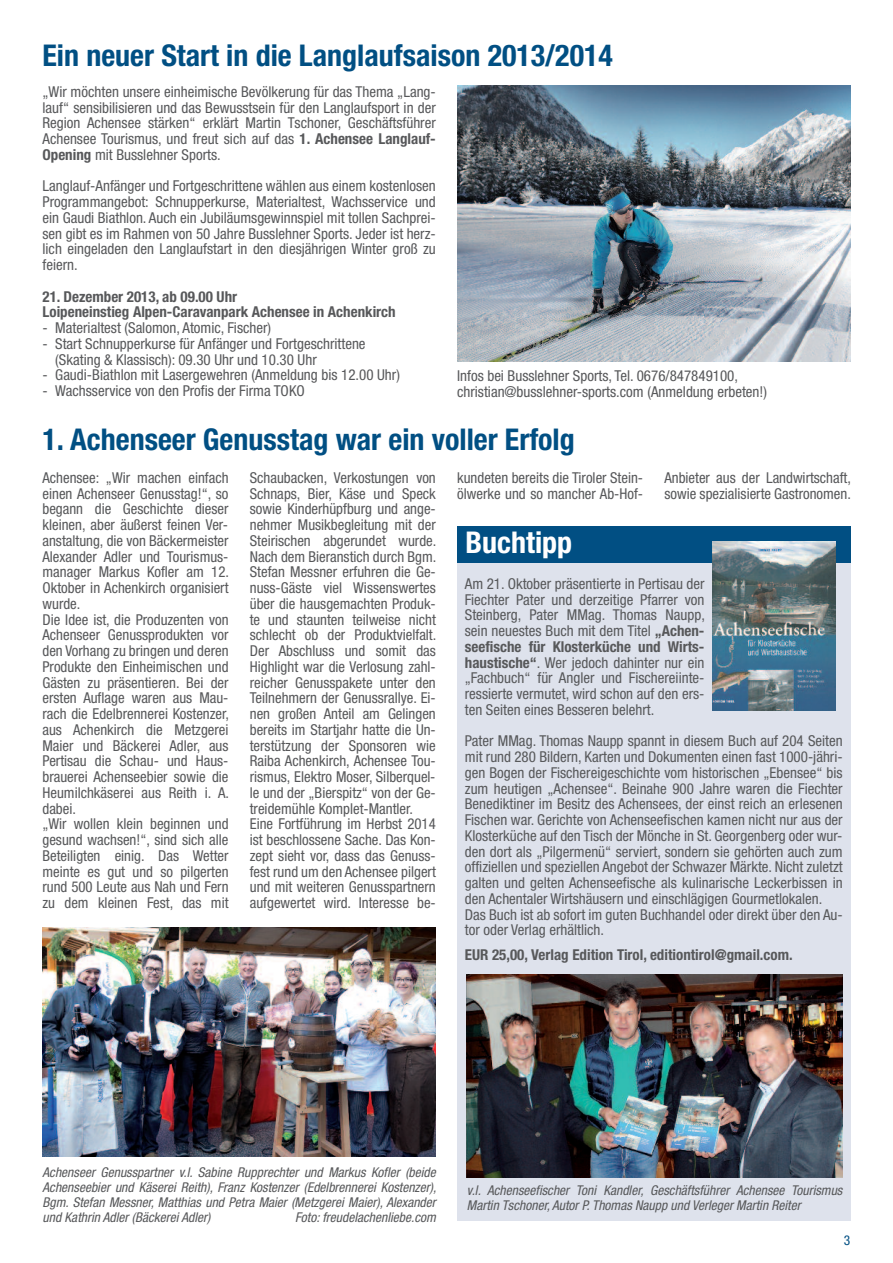
<style>
.page{position:relative;width:893px;height:1263px;background:#fff}
.page>*{position:absolute;margin:0;border:0;box-sizing:border-box;transform-origin:0 0}
.t1{font:700 condensed 30px "Helvetica Neue";color:#014f83}
.t2{font:700 condensed 30px "Helvetica Neue";color:#fff}
.t3{font:condensed 15px/15.8px "Helvetica Neue";color:#57585a}
.t4{font:700 condensed 15px/15.8px "Helvetica Neue";color:#57585a}
.t5{font:italic condensed 13.5px/15px "Helvetica Neue";color:#57585a}
.t6{font:condensed 13.5px "Helvetica Neue";color:#014f83}
.s1{font-weight:700}
</style>
<div class="page">
<div style="left:457px;top:529px;width:393px;height:691px;background:#dee2ec"></div>
<img style="left:457px;top:85px;width:393px;height:276px">
<div style="left:457px;top:527px;width:393px;height:36px;background:#014f83"></div>
<img style="left:712px;top:542px;width:123px;height:169px">
<img style="left:467px;top:974px;width:375px;height:204px">
<img style="left:43px;top:928px;width:393px;height:229px">
<h1 class="t1" style="left:43px;top:44px;width:572px">Ein neuer Start in die Langlaufsaison 2013/2014</h1>
<p class="t3" style="left:43px;top:85px;width:395px;text-align:justify">„Wir möchten unsere einheimische Bevölkerung für das Thema „Lang&shy;lauf“ sensibilisieren und das Bewusstsein für den Langlaufsport in der Region Achensee stärken“ erklärt Martin Tschoner, Geschäftsführer Achensee Tourismus, und freut sich auf das <span class="s1">1. Achensee Langlauf-Opening</span> mit Busslehner Sports.</p>
<p class="t3" style="left:43px;top:179px;width:395px;text-align:justify">Langlauf-Anfänger und Fortgeschrittene wählen aus einem kostenlosen Programmangebot: Schnupperkurse, Materialtest, Wachsservice und ein Gaudi Biathlon. Auch ein Jubiläumsgewinnspiel mit tollen Sachprei&shy;sen gibt es im Rahmen von 50 Jahre Busslehner Sports. Jeder ist herz&shy;lich eingeladen den Langlaufstart in den diesjährigen Winter groß zu feiern.</p>
<p class="t4" style="left:43px;top:290px;width:355px">21. Dezember 2013, ab 09.00 Uhr<br>Loipeneinstieg Alpen-Caravanpark Achensee in Achenkirch</p>
<p class="t3" style="left:43px;top:321px;width:230px">- Materialtest (Salomon, Atomic, Fischer)</p>
<p class="t3" style="left:55px;top:337px;width:312px;text-indent:-13px">- Start Schnupperkurse für Anfänger und Fortgeschrittene (Skating &amp; Klassisch): 09.30 Uhr und 10.30 Uhr</p>
<p class="t3" style="left:43px;top:368px;width:359px">- Gaudi-Biathlon mit Lasergewehren (Anmeldung bis 12.00 Uhr)</p>
<p class="t3" style="left:43px;top:384px;width:264px">- Wachsservice von den Profis der Firma TOKO</p>
<p class="t3" style="left:457px;top:369px;width:311px">Infos bei Busslehner Sports, Tel. 0676/847849100, christian@busslehner-sports.com (Anmeldung erbeten!)</p>
<h1 class="t1" style="left:43px;top:429px;width:534px">1. Achenseer Genusstag war ein voller Erfolg</h1>
<p class="t3" style="left:43px;top:471px;width:188px">Achensee: „Wir machen einfach einen Achenseer Genusstag!“, so begann die Geschichte dieser kleinen, aber äußerst feinen Ver&shy;anstaltung, die von Bäckermeister<br>Alexander Adler und Tourismus&shy;manager Markus Kofler am 12.<br>Oktober in Achenkirch organisiert wurde.<br>Die Idee ist, die Produzenten von<br>Achenseer Genussprodukten vor den Vorhang zu bringen und deren<br>Produkte den Einheimischen und<br>Gästen zu präsentieren. Bei der ersten Auflage waren aus Mau&shy;rach die Edelbrennerei Kostenzer, aus Achenkirch die Metzgerei<br>Maier und Bäckerei Adler, aus<br>Pertisau die Schau- und Haus&shy;brauerei Achenseebier sowie die<br>Heumilchkäserei aus Reith i. A. dabei.<br>„Wir wollen klein beginnen und gesund wachsen!“, sind sich alle<br>Beteiligten einig. Das Wetter meinte es gut und so pilgerten rund 500 Leute aus Nah und Fern zu dem kleinen Fest, das mit</p>
<p class="t3" style="left:250px;top:471px;width:188px">Schaubacken, Verkostungen von<br>Schnaps, Bier, Käse und Speck sowie Kinderhüpfburg und ange&shy;nehmer Musikbegleitung mit der<br>Steirischen abgerundet wurde.<br>Nach dem Bieranstich durch Bgm.<br>Stefan Messner erfuhren die Ge&shy;nuss-Gäste viel Wissenswertes über die hausgemachten Produk&shy;te und staunten teilweise nicht schlecht ob der Produktvielfalt.<br>Der Abschluss und somit das<br>Highlight war die Verlosung zahl&shy;reicher Genusspakete unter den<br>Teilnehmern der Genussrallye. Ei&shy;nen großen Anteil am Gelingen bereits im Startjahr hatte die Un&shy;terstützung der Sponsoren wie<br>Raiba Achenkirch, Achensee Tou&shy;rismus, Elektro Moser, Silberquel&shy;le und der „Bierspitz“ von der Ge&shy;treidemühle Komplet-Mantler.<br>Eine Fortführung im Herbst 2014 ist beschlossene Sache. Das Kon&shy;zept sieht vor, dass das Genuss&shy;fest rund um den Achensee pilgert und mit weiteren Genusspartnern aufgewertet wird. Interesse be-</p>
<p class="t3" style="left:457px;top:471px;width:188px">kundeten bereits die Tiroler Stein&shy;ölwerke und so mancher Ab-Hof-</p>
<p class="t3" style="left:664px;top:471px;width:188px">Anbieter aus der Landwirtschaft, sowie spezialisierte Gastronomen.</p>
<h1 class="t2" style="left:466px;top:532px;width:108px">Buchtipp</h1>
<p class="t3" style="left:465px;top:577px;width:242px;text-align:justify">Am 21. Oktober präsentierte in Pertisau der Fiechter Pater und derzeitige Pfarrer von Steinberg, Pater MMag. Thomas Naupp, sein neuestes Buch mit dem Titel <span class="s1">„Achen&shy;seefische für Klosterküche und Wirts&shy;haustische“</span>. Wer jedoch dahinter nur ein „Fachbuch“ für Angler und Fischereiinte&shy;ressierte vermutet, wird schon auf den ers&shy;ten Seiten eines Besseren belehrt.</p>
<p class="t3" style="left:465px;top:734px;width:379px">Pater MMag. Thomas Naupp spannt in diesem Buch auf 204 Seiten mit rund 280 Bildern, Karten und Dokumenten einen fast 1000-jähri&shy;gen Bogen der Fischereigeschichte vom historischen „Ebensee“ bis zum heutigen „Achensee“. Beinahe 900 Jahre waren die Fiechter Benediktiner im Besitz des Achensees, der einst reich an erlesenen Fischen war. Gerichte von Achenseefischen kamen nicht nur aus der Klosterküche auf den Tisch der Mönche in St. Georgenberg oder wur&shy;den dort als „Pilgermenü“ serviert, sondern sie gehörten auch zum offiziellen und speziellen Angebot der Schwazer Märkte. Nicht zuletzt galten und gelten Achenseefische als kulinarische Leckerbissen in den Achentaler Wirtshäusern und einschlägigen Gourmetlokalen.<br>Das Buch ist ab sofort im guten Buchhandel oder direkt über den Au&shy;tor oder Verlag erhältlich.</p>
<p class="t4" style="left:465px;top:948px;width:329px">EUR 25,00, Verlag Edition Tirol, editiontirol@gmail.com.</p>
<p class="t5" style="left:43px;top:1166px;width:395px;text-align:justify">Achenseer Genusspartner v.l. Sabine Rupprechter und Markus Kofler (beide Achenseebier und Käserei Reith), Franz Kostenzer (Edelbrennerei Kostenzer), Bgm. Stefan Messner, Matthias und Petra Maier (Metzgerei Maier), Alexander und Kathrin Adler (Bäckerei Adler)</p>
<p class="t5" style="left:295px;top:1211px;width:142px">Foto: freudelachenliebe.com</p>
<p class="t5" style="left:467px;top:1184px;width:377px">v.l. Achenseefischer Toni Kandler, Geschäftsführer Achensee Tourismus<br>Martin Tschoner, Autor P. Thomas Naupp und Verleger Martin Reiter</p>
<p class="t6" style="left:844px;top:1236px;width:8px">3</p>
</div>
